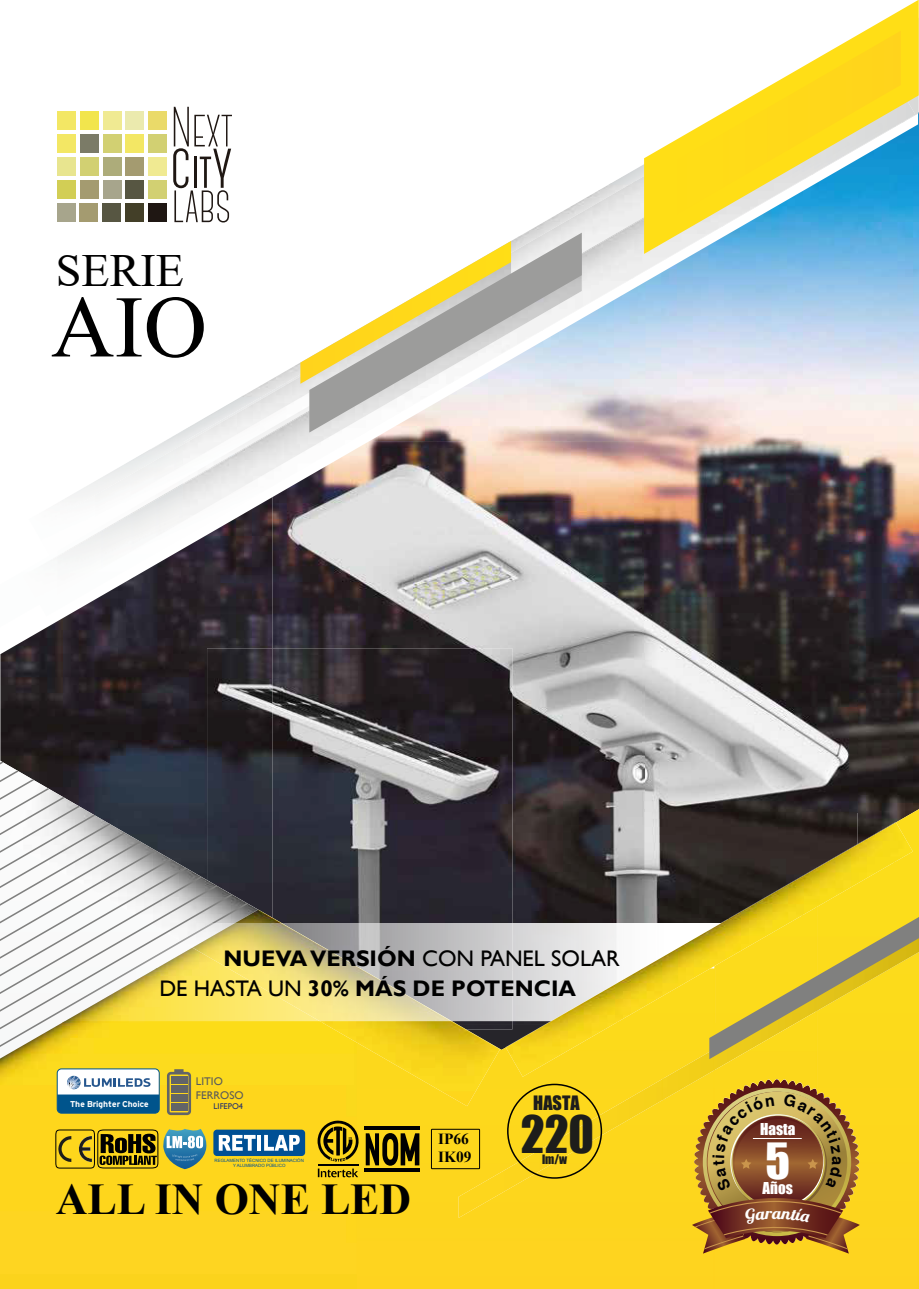
<style>
.page{position:relative;width:919px;height:1289px;background:#fff}
.page>*{position:absolute;margin:0;border:0;box-sizing:border-box;transform-origin:0 0}
.t1{font:87.75px "Times New Roman";color:#000}
.t2{font:47.55px "Impact";color:#1d1d1b}
.t3{font:46.05px "Times New Roman";color:#000}
.t4{font:45.9px "Impact";color:#fff}
.t5{font:700 43.95px "Times New Roman";color:#000}
.t6{font:700 22.5px/30px "Gill Sans";color:#000}
.t7{font:18.15px "Impact";color:#1d1d1b}
.t8{font:700 15.45px/18.5px "Times New Roman";color:#000}
.t9{font:15px "Impact";color:#fff}
.t10{font:11.85px "Impact";color:#1d1d1b}
.t11{font:11.1px/13.4px "Gill Sans";color:#5a5a5a}
.t12{font:9px "Hitthe Road";color:#fff}
.t13{font:8.4px "Gill Sans";color:#27326b}
.t14{font:4.35px/5.2px "Arial";color:#005095;text-align:center}
.s1{font-weight:400}
</style>
<div class="page">
<img style="left:0;top:112px;width:918px;height:697px">
<img style="left:272px;top:441px;width:372px;height:211px">
<img style="left:644px;top:441px;width:213px;height:368px">
<img style="left:512px;top:652px;width:133px;height:157px">
<img style="left:207px;top:648px;width:65px;height:161px">
<img style="left:272px;top:648px;width:240px;height:161px">
<img style="left:29px;top:449px;width:21px;height:35px">
<img style="left:149px;top:396px;width:34px;height:48px">
<img style="left:516px;top:184px;width:29px;height:48px">
<img style="left:52px;top:604px;width:131px;height:12px">
<img style="left:183px;top:521px;width:91px;height:17px">
<img style="left:629px;top:281px;width:5px;height:49px">
<img style="left:717px;top:254px;width:7px;height:24px">
<img style="left:545px;top:181px;width:36px;height:52px">
<img style="left:183px;top:521px;width:90px;height:16px">
<img style="left:581px;top:281px;width:48px;height:51px">
<img style="left:581px;top:254px;width:136px;height:27px">
<img style="left:581px;top:112px;width:63px;height:142px">
<svg style="left:644px;top:0;width:274px;height:254px"></svg>
<svg style="left:662px;top:31px;width:238px;height:192px"></svg>
<img style="left:50px;top:444px;width:133px;height:35px">
<img style="left:0;top:555px;width:52px;height:72px">
<img style="left:50px;top:479px;width:133px;height:5px">
<img style="left:23px;top:484px;width:160px;height:120px">
<img style="left:52px;top:483px;width:131px;height:77px">
<img style="left:183px;top:484px;width:398px;height:37px">
<img style="left:183px;top:253px;width:398px;height:231px">
<svg style="left:309px;top:233px;width:272px;height:199px"></svg>
<svg style="left:0;top:760px;width:192px;height:10px;background:#31353f"></svg>
<svg style="left:258px;top:809px;width:635px;height:114px;background:#37353d"></svg>
<div style="left:0;top:1021px;width:714px;height:267px;background:#fed51d"></div>
<div style="left:714px;top:1182px;width:204px;height:106px;background:#fed41f"></div>
<div style="left:817px;top:862px;width:101px;height:320px;background:#fdd81c"></div>
<img style="left:893px;top:809px;width:25px;height:53px">
<img style="left:248px;top:783px;width:10px;height:126px">
<img style="left:192px;top:909px;width:308px;height:197px">
<div style="left:458px;top:1137px;width:103px;height:80px;background:#fdd61d"></div>
<div style="left:560px;top:1078px;width:103px;height:81px;background:#fdd71c"></div>
<img style="left:662px;top:1076px;width:52px;height:23px">
<svg style="left:0;top:770px;width:248px;height:277px"></svg>
<div style="left:431px;top:1129px;width:48px;height:39px;border:1px solid #000"></div>
<div style="left:57px;top:1068px;width:102px;height:45px;background:#fff;border-radius:4px"></div>
<div style="left:57px;top:1068px;width:103px;height:45px;border:1px solid #00548c;border-radius:4px"></div>
<svg style="left:57px;top:1075px;width:102px;height:38px"></svg>
<div style="left:213px;top:1129px;width:92px;height:26px;background:#005095;border-radius:4px"></div>
<svg style="left:219px;top:1134px;width:36px;height:16px"></svg>
<hr style="left:257px;top:1134px;width:4px;height:16px;background:#fff">
<svg style="left:264px;top:1134px;width:36px;height:16px"></svg>
<svg style="left:318px;top:1168px;width:40px;height:9px"></svg>
<hr style="left:318px;top:1164px;width:40px;height:1px;background:#000">
<svg style="left:317px;top:1119px;width:43px;height:42px;background:#9b8210"></svg>
<svg style="left:365px;top:1125px;width:55px;height:4px"></svg>
<hr style="left:365px;top:1168px;width:55px;height:3px;background:#000">
<svg style="left:366px;top:1132px;width:53px;height:33px;background:#63540a"></svg>
<svg style="left:55px;top:1128px;width:152px;height:41px;background:#969039"></svg>
<div style="left:507px;top:1083px;width:95px;height:95px;border:2px solid #000;border-radius:50%"></div>
<svg style="left:167px;top:1069px;width:24px;height:46px"></svg>
<div style="left:171px;top:1075px;width:16px;height:8px;background:#626467"></div>
<div style="left:171px;top:1093px;width:16px;height:8px;background:#626467"></div>
<div style="left:171px;top:1084px;width:16px;height:8px;background:#626467"></div>
<div style="left:171px;top:1103px;width:16px;height:7px;background:#626467"></div>
<svg style="left:173px;top:107px;width:59px;height:115px"></svg>
<div style="left:80px;top:111px;width:18px;height:19px;background:#f2e54d"></div>
<div style="left:57px;top:111px;width:19px;height:19px;background:#f3e764"></div>
<div style="left:125px;top:111px;width:19px;height:19px;background:#ebeaae"></div>
<div style="left:102px;top:111px;width:19px;height:19px;background:#f0ea92"></div>
<div style="left:148px;top:111px;width:19px;height:19px;background:#eada69"></div>
<div style="left:80px;top:134px;width:18px;height:19px;background:#7b7b67"></div>
<div style="left:57px;top:134px;width:19px;height:19px;background:#f3e764"></div>
<div style="left:125px;top:134px;width:19px;height:19px;background:#f3e764"></div>
<div style="left:102px;top:134px;width:19px;height:19px;background:#d2d072"></div>
<div style="left:148px;top:134px;width:19px;height:19px;background:#d2d072"></div>
<div style="left:80px;top:157px;width:18px;height:19px;background:#d2d072"></div>
<div style="left:57px;top:157px;width:19px;height:19px;background:#e8e58f"></div>
<div style="left:125px;top:157px;width:19px;height:19px;background:#a49b70"></div>
<div style="left:102px;top:157px;width:19px;height:19px;background:#adac7a"></div>
<div style="left:148px;top:157px;width:19px;height:19px;background:#f0ea92"></div>
<div style="left:80px;top:180px;width:18px;height:18px;background:#a49b70"></div>
<div style="left:57px;top:180px;width:19px;height:18px;background:#d2ce55"></div>
<div style="left:125px;top:180px;width:19px;height:18px;background:#575642"></div>
<div style="left:102px;top:180px;width:19px;height:18px;background:#a7a58c"></div>
<div style="left:148px;top:180px;width:19px;height:18px;background:#d2d072"></div>
<div style="left:79px;top:203px;width:19px;height:18px;background:#a49b70"></div>
<div style="left:57px;top:203px;width:18px;height:18px;background:#a7a58c"></div>
<div style="left:125px;top:203px;width:19px;height:18px;background:#433f28"></div>
<div style="left:102px;top:203px;width:19px;height:18px;background:#575642"></div>
<div style="left:148px;top:203px;width:19px;height:18px;background:#1f1713"></div>
<svg style="left:43px;top:923px;width:462px;height:98px"></svg>
<img style="left:505px;top:822px;width:407px;height:254px">
<svg style="left:708px;top:916px;width:210px;height:143px;background:#e4c92a"></svg>
<img style="left:616px;top:968px;width:99px;height:54px">
<svg style="left:692px;top:1079px;width:167px;height:174px;background:#ae8034"></svg>
<h3 class="t3" style="left:56px;top:238px;width:130px">SERIE</h3>
<h1 class="t1" style="left:51px;top:265px;width:157px">AIO</h1>
<p class="t6" style="left:159px;top:943px;width:461px;text-indent:64px">NUEVA VERSIÓN <span class="s1">CON PANEL SOLAR<br>DE HASTA UN</span> 30% MÁS DE POTENCIA</p>
<p class="t12" style="left:70px;top:1099px;width:80px">The Brighter Choice</p>
<p class="t11" style="left:196px;top:1075px;width:49px">LITIO<br>FERROSO</p>
<p class="t13" style="left:213px;top:1101px;width:31px">LIFEPO4</p>
<p class="t14" style="left:214px;top:1157px;width:91px">REGLAMENTO TÉCNICO DE ILUMINACIÓN<br>Y ALUMBRADO PÚBLICO</p>
<p class="t8" style="left:438px;top:1128px;width:35px">IP66<br>IK09</p>
<p class="t7" style="left:533px;top:1088px;width:48px">HASTA</p>
<h2 class="t2" style="left:521px;top:1097px;width:75px">220</h2>
<p class="t10" style="left:542px;top:1150px;width:27px">lm/w</p>
<h3 class="t5" style="left:56px;top:1167px;width:357px">ALL IN ONE LED</h3>
<p class="t9" style="left:760px;top:1117px;width:37px">Hasta</p>
<h3 class="t4" style="left:765px;top:1125px;width:26px">5</h3>
<p class="t9" style="left:762px;top:1176px;width:32px">Años</p>
</div>
